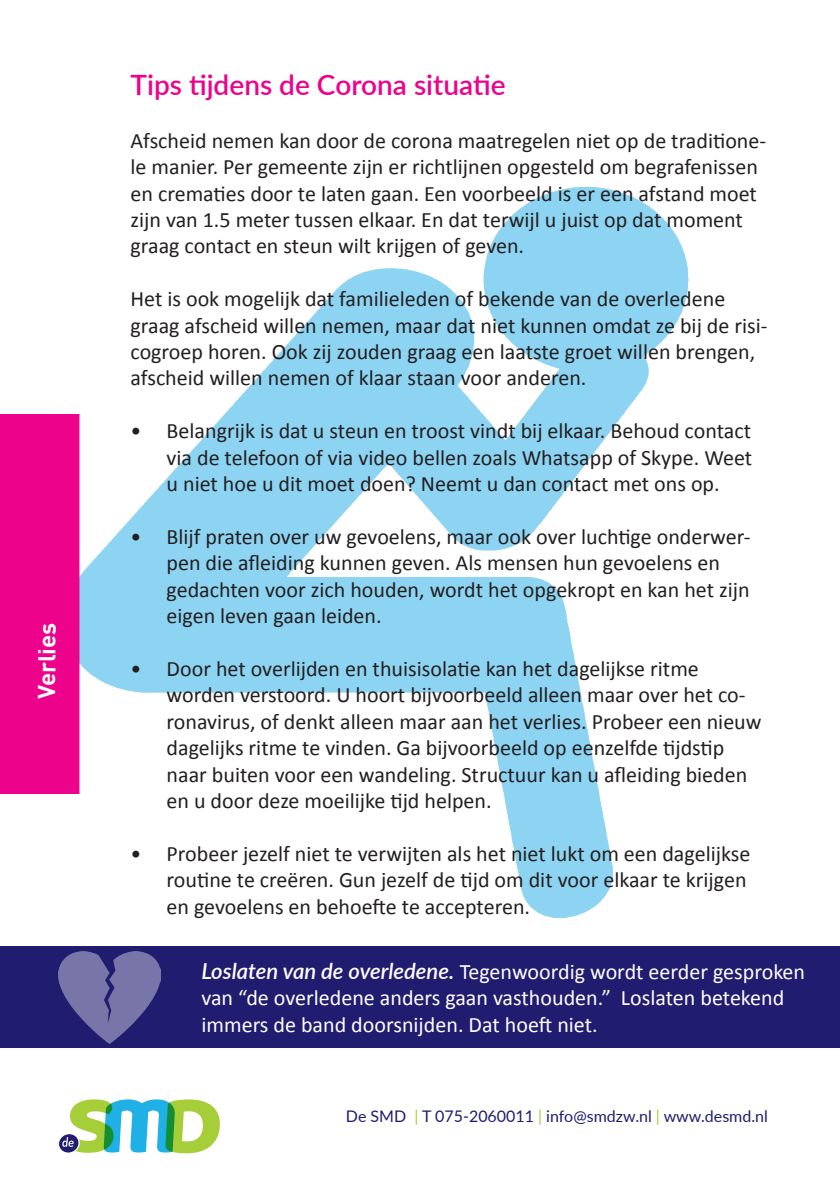
<style>
.page{position:relative;width:840px;height:1191px;background:#fff}
.page>*{position:absolute;margin:0;border:0;box-sizing:border-box;transform-origin:0 0}
.t1{font:600 28px "Lato";color:#ed028c}
.t2{font:700 24px "DINOT";letter-spacing:-.01em;color:#fff}
.t3{font:22px/26.4px "Calibri";color:#231f20}
.t4{font:22px/26.4px "Calibri";color:#fff}
.t5{font:16px "Lato";color:#201c70}
.s1{font-family:"Lato";font-weight:600;font-style:italic}
.s2{color:#a6ce39}
</style>
<div class="page">
<img style="left:79px;top:187px;width:609px;height:730px">
<div style="left:1px;top:415px;width:77px;height:378px;background:#ed028c"></div>
<div style="left:0;top:414px;width:79px;height:380px;border:2px solid #ed028c"></div>
<div style="left:0;top:945px;width:839px;height:102px;background:#201c70"></div>
<img style="left:58px;top:951px;width:102px;height:92px">
<div style="left:57px;top:1133px;width:23px;height:20px;border:1px solid #fff;border-radius:50%"></div>
<svg style="left:58px;top:1099px;width:162px;height:54px"></svg>
<p class="t2" style="left:31px;top:699px;width:78px;rotate:-90deg">Verlies</p>
<p class="t1" style="left:130px;top:64px;width:376px">Tips tijdens de Corona situatie</p>
<p class="t3" style="left:130px;top:127px;width:636px">Afscheid nemen kan door de corona maatregelen niet op de traditione&shy;le manier. Per gemeente zijn er richtlijnen opgesteld om begrafenissen en crematies door te laten gaan. Een voorbeeld is er een afstand moet zijn van 1.5 meter tussen elkaar. En dat terwijl u juist op dat moment graag contact en steun wilt krijgen of geven.</p>
<p class="t3" style="left:130px;top:286px;width:638px">Het is ook mogelijk dat familieleden of bekende van de overledene graag afscheid willen nemen, maar dat niet kunnen omdat ze bij de risi&shy;cogroep horen. Ook zij zouden graag een laatste groet willen brengen, afscheid willen nemen of klaar staan voor anderen.</p>
<p class="t3" style="left:166px;top:418px;width:587px;text-align:justify;text-indent:-36px">• Belangrijk is dat u steun en troost vindt bij elkaar. Behoud contact via de telefoon of via video bellen zoals Whatsapp of Skype. Weet u niet hoe u dit moet doen? Neemt u dan contact met ons op.</p>
<p class="t3" style="left:166px;top:523px;width:585px;text-indent:-36px">• Blijf praten over uw gevoelens, maar ook over luchtige onderwer&shy;pen die afleiding kunnen geven. Als mensen hun gevoelens en gedachten voor zich houden, wordt het opgekropt en kan het zijn eigen leven gaan leiden.</p>
<p class="t3" style="left:166px;top:655px;width:596px;text-indent:-36px">• Door het overlijden en thuisisolatie kan het dagelijkse ritme worden verstoord. U hoort bijvoorbeeld alleen maar over het co&shy;ronavirus, of denkt alleen maar aan het verlies. Probeer een nieuw dagelijks ritme te vinden. Ga bijvoorbeeld op eenzelfde tijdstip naar buiten voor een wandeling. Structuur kan u afleiding bieden en u door deze moeilijke tijd helpen.</p>
<p class="t3" style="left:166px;top:840px;width:585px;text-indent:-36px">• Probeer jezelf niet te verwijten als het niet lukt om een dagelijkse routine te creëren. Gun jezelf de tijd om dit voor elkaar te krijgen en gevoelens en behoefte te accepteren.</p>
<p class="t4" style="left:201px;top:958px;width:605px"><span class="s1">Loslaten van de overledene.</span> Tegenwoordig wordt eerder gesproken van “de overledene anders gaan vasthouden.” Loslaten betekend immers de band doorsnijden. Dat hoeft niet.</p>
<p class="t5" style="left:346px;top:1104px;width:423px">De SMD <span class="s2">|</span> T 075-2060011 <span class="s2">|</span> info@smdzw.nl <span class="s2">|</span> www.desmd.nl</p>
</div>
